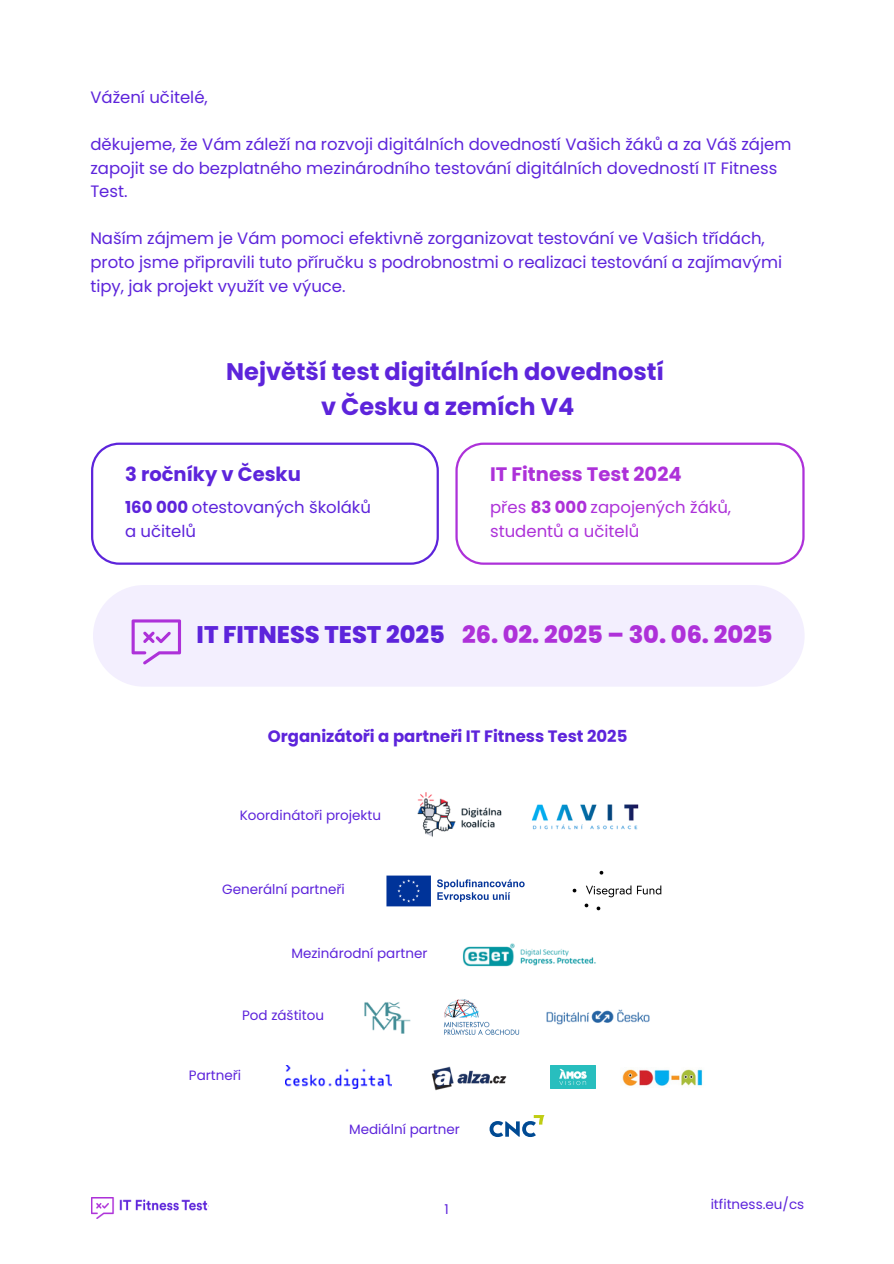
<style>
.page{position:relative;width:894px;height:1264px;background:#fff}
.page>*{position:absolute;margin:0;border:0;box-sizing:border-box;transform-origin:0 0}
.t1{font:700 24px/34.8px "Poppins";color:#5d24db;text-align:center}
.t2{font:800 24px "Poppins";color:#ae31d9}
.t3{font:800 24px "Poppins";color:#5d24db}
.t4{font:700 19.5px "Poppins";color:#ad31d9}
.t5{font:700 19.5px "Poppins";color:#5d24db}
.t6{font:16.5px/23.7px "Poppins";color:#5d24db}
.t7{font:16.5px/23.7px "Poppins";color:#ad31d9}
.t8{font:700 16.5px "Poppins";color:#5d24db}
.t9{font:13.5px "Poppins";color:#5d24db}
.s1{font-weight:700}
</style>
<div class="page">
<svg style="left:91px;top:442px;width:348px;height:123px"></svg>
<svg style="left:455px;top:442px;width:349px;height:123px"></svg>
<div style="left:93px;top:585px;width:711px;height:101px;background:#f3effe"></div>
<svg style="left:131px;top:619px;width:50px;height:45px"></svg>
<img style="left:417px;top:792px;width:85px;height:45px">
<svg style="left:489px;top:1115px;width:55px;height:21px"></svg>
<img style="left:386px;top:875px;width:139px;height:32px">
<img style="left:572px;top:870px;width:90px;height:41px">
<img style="left:364px;top:1002px;width:47px;height:32px">
<img style="left:546px;top:1009px;width:104px;height:16px">
<img style="left:443px;top:999px;width:77px;height:36px">
<img style="left:285px;top:1065px;width:107px;height:23px">
<img style="left:431px;top:1066px;width:76px;height:25px">
<img style="left:550px;top:1065px;width:45px;height:23px">
<img style="left:622px;top:1069px;width:81px;height:17px">
<img style="left:462px;top:943px;width:134px;height:24px">
<img style="left:91px;top:1197px;width:117px;height:20px">
<img style="left:531px;top:804px;width:108px;height:26px">
<p class="t6" style="left:90px;top:85px;width:119px">Vážení učitelé,</p>
<p class="t6" style="left:90px;top:132px;width:702px">děkujeme, že Vám záleží na rozvoji digitálních dovedností Vašich žáků a za Váš zájem zapojit se do bezplatného mezinárodního testování digitálních dovedností IT Fitness<br>Test.</p>
<p class="t6" style="left:90px;top:227px;width:693px">Naším zájmem je Vám pomoci efektivně zorganizovat testování ve Vašich třídách, proto jsme připravili tuto příručku s podrobnostmi o realizaci testování a zajímavými tipy, jak projekt využít ve výuce.</p>
<h3 class="t1" style="left:226px;top:354px;width:439px">Největší test digitálních dovedností v Česku a zemích V4</h3>
<h5 class="t5" style="left:125px;top:461px;width:177px">3 ročníky v Česku</h5>
<h5 class="t6" style="left:125px;top:495px;width:247px"><span class="s1">160 000</span> otestovaných školáků a učitelů</h5>
<h5 class="t4" style="left:490px;top:461px;width:193px">IT Fitness Test 2024</h5>
<h2 class="t7" style="left:490px;top:495px;width:242px">přes <span class="s1">83 000</span> zapojených žáků, studentů a učitelů</h2>
<h3 class="t3" style="left:196px;top:617px;width:250px">IT FITNESS TEST 2025</h3>
<h5 class="t2" style="left:462px;top:617px;width:312px">26. 02. 2025 – 30. 06. 2025</h5>
<p class="t8" style="left:268px;top:725px;width:361px">Organizátoři a partneři IT Fitness Test 2025</p>
<h5 class="t9" style="left:240px;top:805px;width:143px">Koordinátoři projektu</h5>
<h1 class="t9" style="left:222px;top:879px;width:124px">Generální partneři</h1>
<p class="t9" style="left:291px;top:944px;width:137px">Mezinárodní partner</p>
<h1 class="t9" style="left:242px;top:1006px;width:83px">Pod záštitou</h1>
<h4 class="t9" style="left:189px;top:1066px;width:54px">Partneři</h4>
<p class="t9" style="left:349px;top:1120px;width:112px">Mediální partner</p>
<p class="t9" style="left:444px;top:1200px;width:6px">1</p>
<p class="t9" style="left:710px;top:1194px;width:95px">itfitness.eu/cs</p>
</div>
